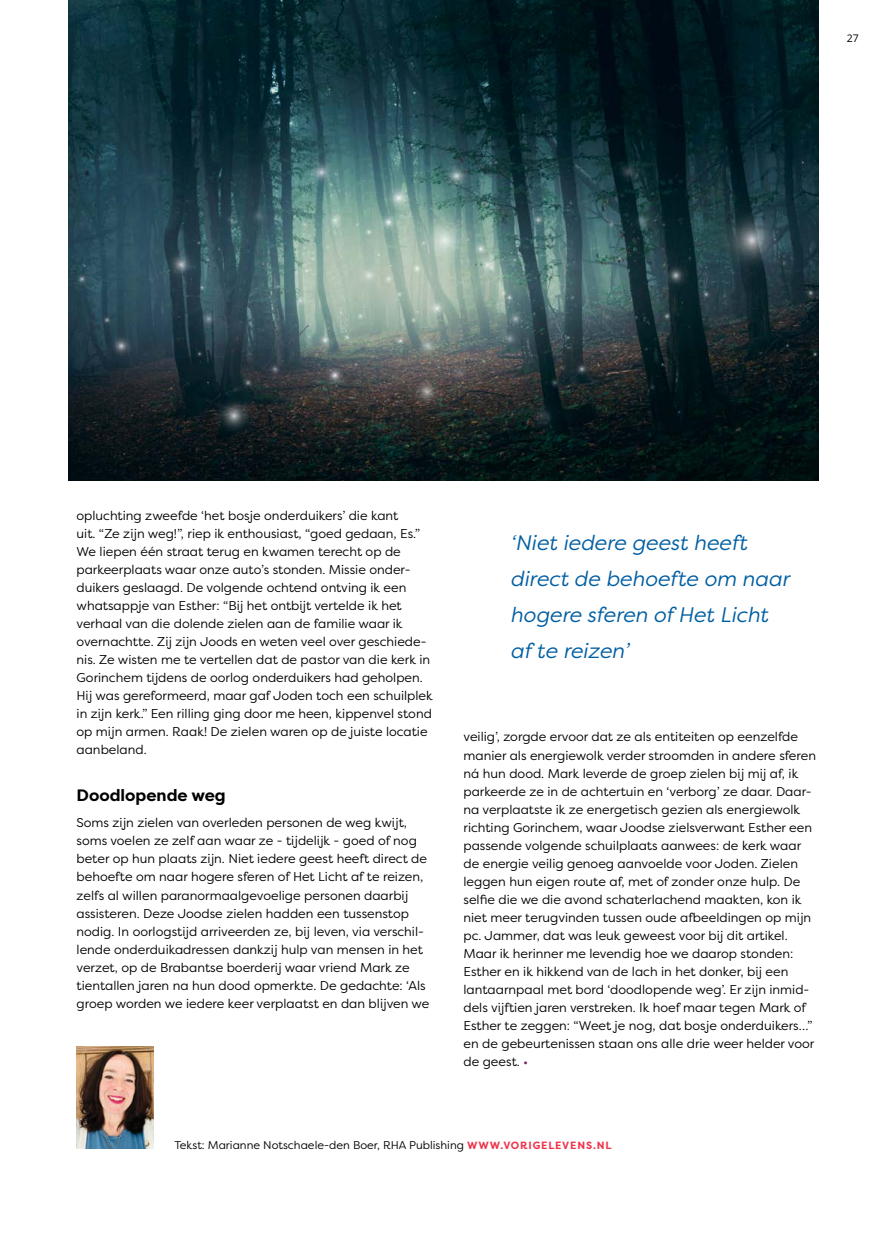
<style>
.page{position:relative;width:893px;height:1234px;background:#fff}
.page>*{position:absolute;margin:0;border:0;box-sizing:border-box;transform-origin:0 0}
.t1{font:italic 21px/36px "Filson Pro";color:#005ea2}
.t2{font:700 16.5px "Filson Pro";color:#000}
.t3{font:12.75px/18px "Filson Pro";color:#000}
.t4{font:11.25px "Filson Pro";color:#000}
.t5{font:10.5px "Open Sans";color:#000}
.s1{color:#722762}
.s2{font-weight:700;font-size:10.5px;color:#ee334b}
</style>
<div class="page">
<img style="left:68px;top:0;width:751px;height:480px">
<img style="left:77px;top:1046px;width:76px;height:102px">
<p class="t5" style="left:847px;top:31px;width:14px">27</p>
<p class="t3" style="left:77px;top:506px;width:358px">opluchting zweefde ‘het bosje onderduikers’ die kant<br>uit. “Ze zijn weg!”, riep ik enthousiast, “goed gedaan, Es.” We liepen één straat terug en kwamen terecht op de parkeerplaats waar onze auto’s stonden. Missie onder&shy;duikers geslaagd. De volgende ochtend ontving ik een whatsappje van Esther: “Bij het ontbijt vertelde ik het verhaal van die dolende zielen aan de familie waar ik overnachtte. Zij zijn Joods en weten veel over geschiede&shy;nis. Ze wisten me te vertellen dat de pastor van die kerk in Gorinchem tijdens de oorlog onderduikers had geholpen.<br>Hij was gereformeerd, maar gaf Joden toch een schuilplek in zijn kerk.” Een rilling ging door me heen, kippenvel stond op mijn armen. Raak! De zielen waren op de juiste locatie aanbeland.</p>
<p class="t2" style="left:77px;top:784px;width:151px">Doodlopende weg</p>
<p class="t3" style="left:77px;top:813px;width:354px">Soms zijn zielen van overleden personen de weg kwijt, soms voelen ze zelf aan waar ze - tijdelijk - goed of nog beter op hun plaats zijn. Niet iedere geest heeft direct de behoefte om naar hogere sferen of Het Licht af te reizen, zelfs al willen paranormaalgevoelige personen daarbij assisteren. Deze Joodse zielen hadden een tussenstop nodig. In oorlogstijd arriveerden ze, bij leven, via verschil&shy;lende onderduikadressen dankzij hulp van mensen in het verzet, op de Brabantse boerderij waar vriend Mark ze tientallen jaren na hun dood opmerkte. De gedachte: ‘Als groep worden we iedere keer verplaatst en dan blijven we</p>
<h1 class="t1" style="left:510px;top:524px;width:280px">‘Niet iedere geest heeft direct de behoefte om naar hogere sferen of Het Licht af te reizen’</h1>
<p class="t3" style="left:463px;top:727px;width:354px">veilig’, zorgde ervoor dat ze als entiteiten op eenzelfde manier als energiewolk verder stroomden in andere sferen ná hun dood. Mark leverde de groep zielen bij mij af, ik parkeerde ze in de achtertuin en ‘verborg’ ze daar. Daar&shy;na verplaatste ik ze energetisch gezien als energiewolk richting Gorinchem, waar Joodse zielsverwant Esther een passende volgende schuilplaats aanwees: de kerk waar de energie veilig genoeg aanvoelde voor Joden. Zielen leggen hun eigen route af, met of zonder onze hulp. De selfie die we die avond schaterlachend maakten, kon ik niet meer terugvinden tussen oude afbeeldingen op mijn pc. Jammer, dat was leuk geweest voor bij dit artikel.<br>Maar ik herinner me levendig hoe we daarop stonden:<br>Esther en ik hikkend van de lach in het donker, bij een lantaarnpaal met bord ‘doodlopende weg’. Er zijn inmid&shy;dels vijftien jaren verstreken. Ik hoef maar tegen Mark of Esther te zeggen: “Weet je nog, dat bosje onderduikers…” en de gebeurtenissen staan ons alle drie weer helder voor de geest. <span class="s1">•</span></p>
<p class="t4" style="left:174px;top:1137px;width:439px">Tekst: Marianne Notschaele-den Boer, RHA Publishing <span class="s2">WWW.VORIGELEVENS.NL</span></p>
</div>
